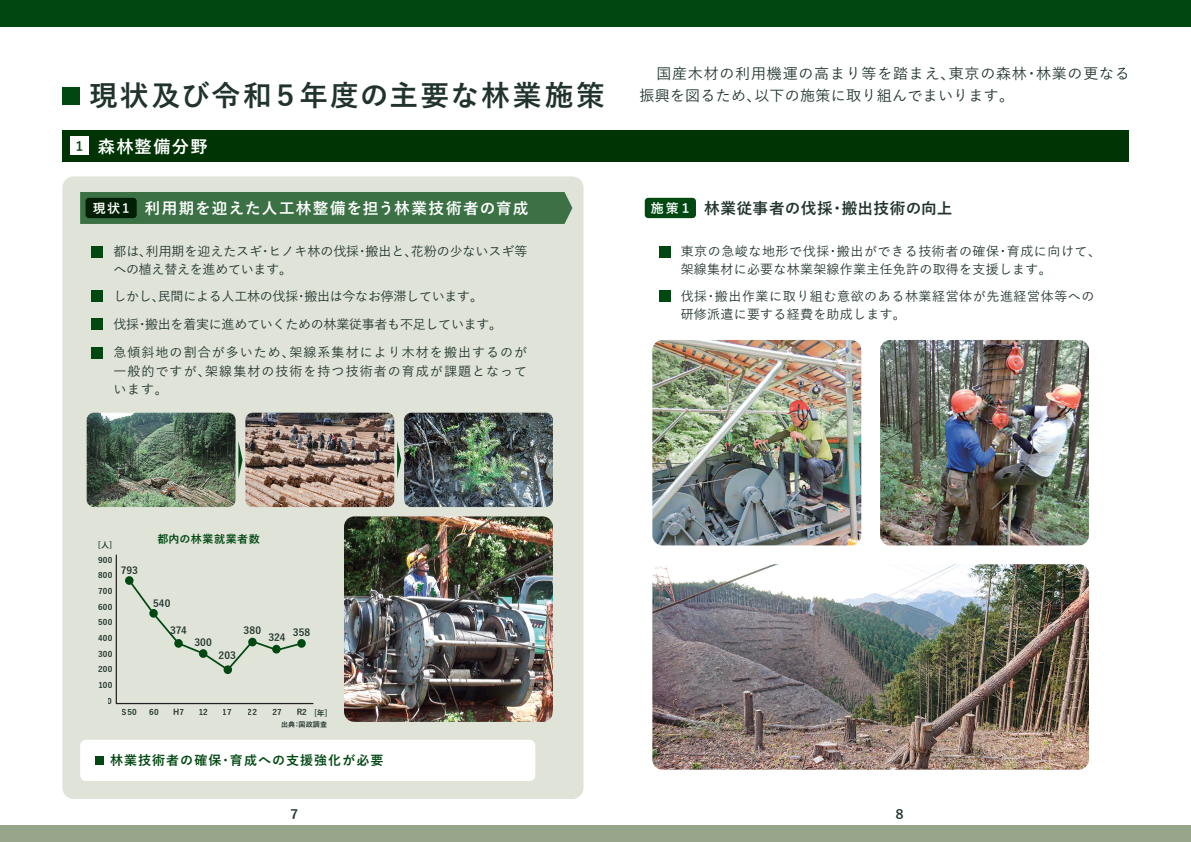
<style>
.page{position:relative;width:1191px;height:842px;background:#fff}
.page>*{position:absolute;margin:0;border:0;box-sizing:border-box;transform-origin:0 0}
.t1{font:700 28.7px "Yu Gothic";letter-spacing:.065em;color:#21342c}
.t2{font:700 17.2px "Yu Gothic";letter-spacing:.075em;color:#fff}
.t3{font:700 15.6px "Yu Gothic";letter-spacing:.08em;color:#fff}
.t4{font:700 15.6px "Yu Gothic";letter-spacing:.015em;color:#21342c}
.t5{font:500 15px/22.2px "Yu Gothic";letter-spacing:.05em;color:#21342c}
.t6{font:500 13px/18.3px "Yu Gothic";letter-spacing:.02em;color:#21342c}
.t7{font:500 13px/18.3px "Yu Gothic";letter-spacing:-.005em;color:#21342c}
.t8{font:500 13px/18.3px "Yu Gothic";letter-spacing:.045em;color:#21342c}
.t9{font:500 13px/18.3px "Yu Gothic";letter-spacing:.08em;color:#21342c}
.t10{font:500 13px "Yu Gothic";letter-spacing:-.02em;color:#21342c}
.t11{font:700 13px "Yu Gothic";letter-spacing:.08em;color:#004811}
.t12{font:700 13px "Yu Gothic";color:#21342c}
.t13{font:700 11px "Yu Gothic";letter-spacing:.045em;color:#004811}
.t14{font:700 10px "Yu Gothic";letter-spacing:.01em;color:#21342c}
.t15{font:700 8px "Yu Gothic";letter-spacing:.025em;color:#21342c}
.t16{font:700 7px "Yu Gothic";letter-spacing:.015em;color:#21342c}
.s1{font-size:13px}
.s2{font-size:13px;color:#fff}
</style>
<div class="page">
<div style="left:0;top:825px;width:1191px;height:17px;background:#97a58a"></div>
<div style="left:0;top:0;width:1191px;height:26px;background:#004811"></div>
<div style="left:62px;top:176px;width:521px;height:623px;background:#dfe3d8;border-radius:11px"></div>
<div style="left:80px;top:740px;width:455px;height:41px;background:#fff;border-radius:6px"></div>
<div style="left:63px;top:130px;width:1065px;height:32px;background:#003404"></div>
<div style="left:71px;top:137px;width:18px;height:18px;background:#fff"></div>
<div style="left:92px;top:246px;width:11px;height:11px;background:#004811"></div>
<div style="left:92px;top:291px;width:11px;height:11px;background:#004811"></div>
<div style="left:659px;top:246px;width:11px;height:11px;background:#004811"></div>
<div style="left:659px;top:291px;width:11px;height:11px;background:#004811"></div>
<div style="left:92px;top:319px;width:11px;height:11px;background:#004811"></div>
<div style="left:92px;top:347px;width:11px;height:11px;background:#004811"></div>
<div style="left:95px;top:756px;width:8px;height:9px;background:#004811"></div>
<div style="left:80px;top:192px;width:492px;height:32px;background:#3b7144"></div>
<div style="left:85px;top:198px;width:52px;height:20px;background:#001f04;border-radius:4px"></div>
<div style="left:645px;top:198px;width:51px;height:20px;background:#004811;border-radius:4px"></div>
<div style="left:62px;top:87px;width:18px;height:18px;background:#004811"></div>
<img style="left:87px;top:413px;width:148px;height:94px">
<img style="left:245px;top:413px;width:149px;height:94px">
<svg style="left:238px;top:441px;width:4px;height:38px"></svg>
<img style="left:404px;top:413px;width:149px;height:94px">
<img style="left:344px;top:516px;width:209px;height:206px">
<img style="left:652px;top:340px;width:209px;height:205px">
<img style="left:652px;top:564px;width:437px;height:206px">
<img style="left:880px;top:340px;width:209px;height:205px">
<svg style="left:397px;top:441px;width:4px;height:38px"></svg>
<svg style="left:115px;top:554px;width:199px;height:151px"></svg>
<div style="left:125px;top:576px;width:8px;height:9px;background:#004811;border-radius:50%"></div>
<div style="left:149px;top:609px;width:9px;height:9px;background:#004811;border-radius:50%"></div>
<div style="left:174px;top:639px;width:9px;height:9px;background:#004811;border-radius:50%"></div>
<div style="left:199px;top:649px;width:8px;height:9px;background:#004811;border-radius:50%"></div>
<div style="left:224px;top:665px;width:8px;height:9px;background:#004811;border-radius:50%"></div>
<div style="left:248px;top:638px;width:9px;height:8px;background:#004811;border-radius:50%"></div>
<div style="left:272px;top:645px;width:9px;height:8px;background:#004811;border-radius:50%"></div>
<div style="left:297px;top:639px;width:9px;height:9px;background:#004811;border-radius:50%"></div>
<h1 class="t1" style="left:89px;top:80px;width:517px">現状及び令和５年度の主要な林業施策</h1>
<p class="t11" style="left:76px;top:139px;width:9px">1</p>
<h2 class="t2" style="left:98px;top:137px;width:111px">森林整備分野</h2>
<p class="t5" style="left:639px;top:61px;width:492px;text-indent:17px">国産木材の利用機運の高まり等を踏まえ、東京の森林・林業の更なる振興を図るため、以下の施策に取り組んでまいります。</p>
<p class="t3" style="left:93px;top:200px;width:437px"><span class="s1">現状1</span> 利用期を迎えた人工林整備を担う林業技術者の育成</p>
<p class="t4" style="left:651px;top:200px;width:303px"><span class="s2">施策１</span> 林業従事者の伐採・搬出技術の向上</p>
<p class="t7" style="left:113px;top:240px;width:415px">都は、利用期を迎えたスギ・ヒノキ林の伐採・搬出と、花粉の少ないスギ等への植え替えを進めています。</p>
<p class="t10" style="left:113px;top:284px;width:371px">しかし、民間による人工林の伐採・搬出は今なお停滞しています。</p>
<p class="t6" style="left:113px;top:308px;width:415px;line-height:28.3px">伐採・搬出を着実に進めていくための林業従事者も不足しています。<br>急傾斜地の割合が多いため、架線系集材により木材を搬出するのが</p>
<p class="t9" style="left:113px;top:360px;width:415px">一般的ですが、架線集材の技術を持つ技術者の育成が課題となっています。</p>
<p class="t15" style="left:98px;top:541px;width:16px">[人]</p>
<p class="t15" style="left:98px;top:555px;width:16px">900</p>
<p class="t15" style="left:98px;top:571px;width:16px">800</p>
<p class="t15" style="left:98px;top:587px;width:15px">700</p>
<p class="t15" style="left:98px;top:602px;width:16px">600</p>
<p class="t15" style="left:98px;top:618px;width:16px">500</p>
<p class="t15" style="left:98px;top:633px;width:16px">400</p>
<p class="t15" style="left:98px;top:649px;width:16px">300</p>
<p class="t15" style="left:98px;top:665px;width:16px">200</p>
<p class="t15" style="left:98px;top:680px;width:15px">100</p>
<p class="t15" style="left:108px;top:696px;width:6px">0</p>
<p class="t14" style="left:121px;top:564px;width:19px">793</p>
<p class="t13" style="left:157px;top:532px;width:104px">都内の林業就業者数</p>
<p class="t14" style="left:153px;top:597px;width:19px">540</p>
<p class="t14" style="left:170px;top:624px;width:18px">374</p>
<p class="t14" style="left:194px;top:636px;width:19px">300</p>
<p class="t14" style="left:219px;top:649px;width:19px">203</p>
<p class="t14" style="left:244px;top:624px;width:19px">380</p>
<p class="t14" style="left:268px;top:632px;width:19px">324</p>
<p class="t14" style="left:293px;top:627px;width:19px">358</p>
<p class="t15" style="left:122px;top:708px;width:16px">S50</p>
<p class="t15" style="left:149px;top:708px;width:11px">60</p>
<p class="t15" style="left:173px;top:708px;width:12px">H7</p>
<p class="t15" style="left:198px;top:708px;width:11px">12</p>
<p class="t15" style="left:223px;top:708px;width:10px">17</p>
<p class="t15" style="left:248px;top:708px;width:11px">22</p>
<p class="t15" style="left:272px;top:708px;width:11px">27</p>
<p class="t15" style="left:296px;top:708px;width:12px">R2</p>
<p class="t15" style="left:314px;top:708px;width:15px">[年]</p>
<p class="t16" style="left:281px;top:720px;width:47px">出典：国政調査</p>
<p class="t11" style="left:110px;top:753px;width:275px">林業技術者の確保・育成への支援強化が必要</p>
<p class="t6" style="left:680px;top:240px;width:422px">東京の急峻な地形で伐採・搬出ができる技術者の確保・育成に向けて、架線集材に必要な林業架線作業主任免許の取得を支援します。</p>
<p class="t8" style="left:680px;top:285px;width:415px">伐採・搬出作業に取り組む意欲のある林業経営体が先進経営体等への研修派遣に要する経費を助成します。</p>
<p class="t12" style="left:288px;top:807px;width:14px">７</p>
<p class="t12" style="left:893px;top:807px;width:14px">８</p>
</div>
